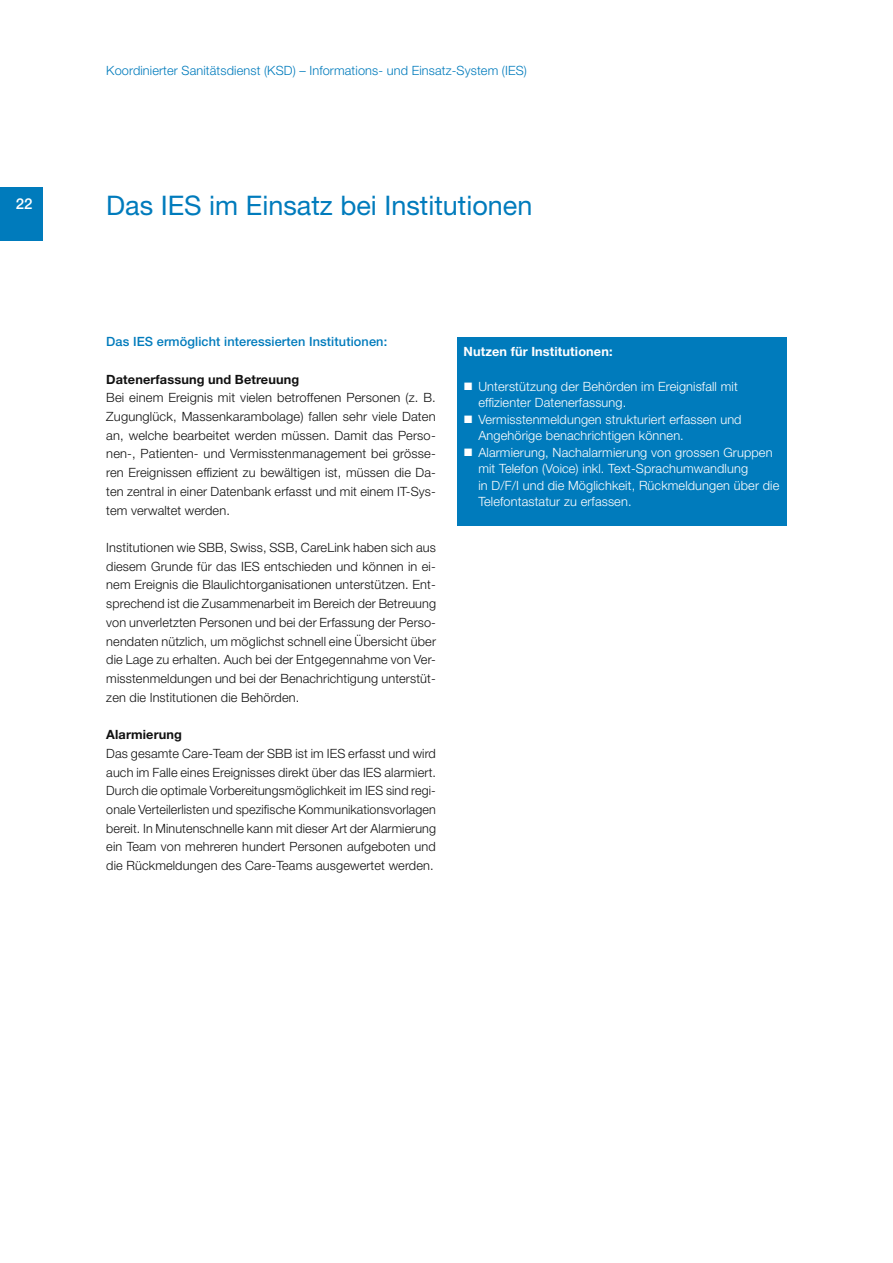
<style>
.page{position:relative;width:893px;height:1263px;background:#fff}
.page>*{position:absolute;margin:0;border:0;box-sizing:border-box;transform-origin:0 0}
._03_Titel_1_Lb{font:27px "Helvetica Neue LT Std";color:#007bbc}
.t1{font:500 15px "Helvetica Neue LT Std";color:#fff}
._07_Lauftext{font:300 12.75px/18.8px "Helvetica Neue LT Std";letter-spacing:.01em;color:#111;text-align:justify}
.t2{font:300 12.75px/16.5px "Helvetica Neue LT Std";letter-spacing:.01em;color:#fff}
.t3{font:300 12.75px "Helvetica Neue LT Std";letter-spacing:.01em;color:#007bbc}
._05_Lead{font:500 12.75px "Helvetica Neue LT Std";letter-spacing:.01em;color:#007bbc}
._06_Titel_Lauftext{font:700 12.75px "Helvetica Neue LT Std";letter-spacing:.01em;color:#111}
._06_Titel_Lauftext-2{font:700 12.75px "Helvetica Neue LT Std";letter-spacing:.01em;color:#fff}
</style>
<div class="page">
<div style="left:0;top:187px;width:43px;height:54px;background:#007bbc"></div>
<div style="left:457px;top:337px;width:330px;height:188px;background:#007bbc"></div>
<p class="t1" style="left:16px;top:195px;width:18px">22</p>
<p class="t3" style="left:106px;top:63px;width:422px">Koordinierter Sanitätsdienst (KSD) – Informations- und Einsatz-System (IES)</p>
<p class="_03_Titel_1_Lb" style="left:106px;top:189px;width:428px">Das IES im Einsatz bei Institutionen</p>
<p class="_05_Lead" style="left:106px;top:334px;width:282px">Das IES ermöglicht interessierten Institutionen:</p>
<p class="_06_Titel_Lauftext" style="left:106px;top:371px;width:194px">Datenerfassung und Betreuung</p>
<p class="_07_Lauftext" style="left:106px;top:388px;width:331px">Bei einem Ereignis mit vielen betroffenen Personen (z. B.<br>Zugunglück, Massenkarambolage) fallen sehr viele Daten an, welche bearbeitet werden müssen. Damit das Perso&shy;nen-, Patienten- und Vermisstenmanagement bei grösse&shy;ren Ereignissen effizient zu bewältigen ist, müssen die Da&shy;ten zentral in einer Datenbank erfasst und mit einem IT-Sys&shy;tem verwaltet werden.</p>
<p class="_07_Lauftext" style="left:106px;top:538px;width:331px">Institutionen wie SBB, Swiss, SSB, CareLink haben sich aus diesem Grunde für das IES entschieden und können in ei&shy;nem Ereignis die Blaulichtorganisationen unterstützen. Ent&shy;sprechend ist die Zusammenarbeit im Bereich der Betreuung von unverletzten Personen und bei der Erfassung der Perso&shy;nendaten nützlich, um möglichst schnell eine Übersicht über die Lage zu erhalten. Auch bei der Entgegennahme von Ver&shy;misstenmeldungen und bei der Benachrichtigung unterstüt&shy;zen die Institutionen die Behörden.</p>
<p class="_06_Titel_Lauftext" style="left:106px;top:727px;width:77px">Alarmierung</p>
<p class="_07_Lauftext" style="left:106px;top:744px;width:331px">Das gesamte Care-Team der SBB ist im IES erfasst und wird auch im Falle eines Ereignisses direkt über das IES alarmiert.<br>Durch die optimale Vorbereitungsmöglichkeit im IES sind regi&shy;onale Verteilerlisten und spezifische Kommunikationsvorlagen bereit. In Minutenschnelle kann mit dieser Art der Alarmierung ein Team von mehreren hundert Personen aufgeboten und die Rückmeldungen des Care-Teams ausgewertet werden.</p>
<p class="_06_Titel_Lauftext-2" style="left:463px;top:343px;width:151px">Nutzen für Institutionen:</p>
<p class="t2" style="left:478px;top:378px;width:261px;text-indent:-15px">■ Unterstützung der Behörden im Ereignisfall mit effizienter Datenerfassung.</p>
<p class="t2" style="left:478px;top:411px;width:265px;text-indent:-15px">■ Vermisstenmeldungen strukturiert erfassen und<br>Angehörige benachrichtigen können.</p>
<p class="t2" style="left:478px;top:444px;width:302px;text-indent:-15px">■ Alarmierung, Nachalarmierung von grossen Gruppen mit Telefon (Voice) inkl. Text-Sprachumwandlung<br>in D/F/I und die Möglichkeit, Rückmeldungen über die Telefontastatur zu erfassen.</p>
</div>
